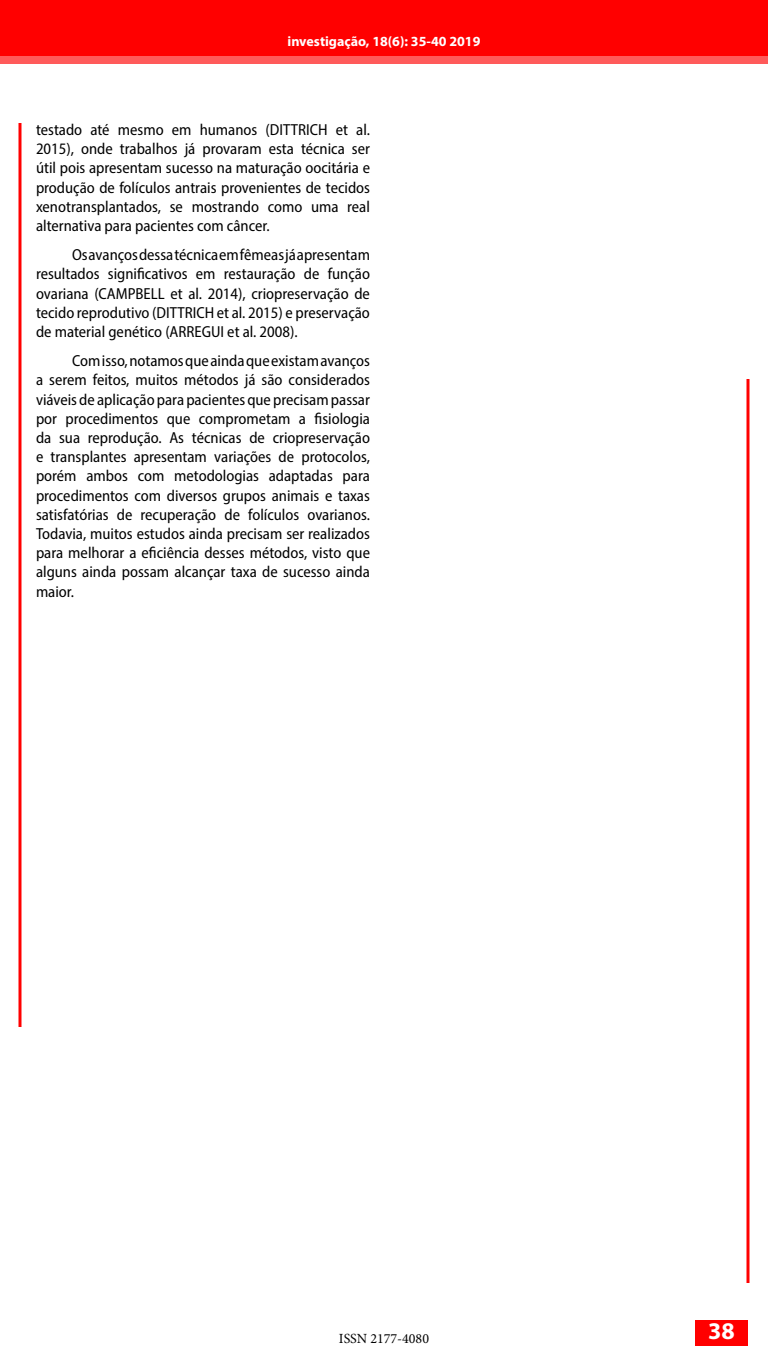
<style>
.page{position:relative;width:768px;height:1366px;background:#fff}
.page>*{position:absolute;margin:0;border:0;box-sizing:border-box;transform-origin:0 0}
.t1{font:700 24px "Myriad Pro";color:#fff}
.t2{font:semi-condensed 16px/19.2px "Myriad Pro";color:#000;text-align:justify}
.t3{font:700 14px "Myriad Pro";color:#fff}
.t4{font:14px "Minion Pro";color:#000}
</style>
<div class="page">
<div style="left:0;top:0;width:768px;height:55px;background:#f00"></div>
<div style="left:0;top:8px;width:768px;height:55px;background:#f00"></div>
<div style="left:695px;top:1320px;width:53px;height:26px;background:#f00"></div>
<svg style="left:18px;top:123px;width:4px;height:904px"></svg>
<svg style="left:746px;top:379px;width:4px;height:904px"></svg>
<p class="t3" style="left:288px;top:32px;width:194px">investigação, 18(6): 35-40 2019</p>
<p class="t2" style="left:36px;top:120px;width:336px">testado até mesmo em humanos (DITTRICH et al.<br>2015), onde trabalhos já provaram esta técnica ser útil pois apresentam sucesso na maturação oocitária e produção de folículos antrais provenientes de tecidos xenotransplantados, se mostrando como uma real alternativa para pacientes com câncer.</p>
<p class="t2" style="left:36px;top:245px;width:336px;text-indent:36px">Os avanços dessa técnica em fêmeas já apresentam resultados significativos em restauração de função ovariana (CAMPBELL et al. 2014), criopreservação de tecido reprodutivo (DITTRICH et al. 2015) e preservação de material genético (ARREGUI et al. 2008).</p>
<p class="t2" style="left:36px;top:351px;width:336px;text-indent:36px">Com isso, notamos que ainda que existam avanços a serem feitos, muitos métodos já são considerados viáveis de aplicação para pacientes que precisam passar por procedimentos que comprometam a fisiologia da sua reprodução. As técnicas de criopreservação e transplantes apresentam variações de protocolos, porém ambos com metodologias adaptadas para procedimentos com diversos grupos animais e taxas satisfatórias de recuperação de folículos ovarianos.<br>Todavia, muitos estudos ainda precisam ser realizados para melhorar a eficiência desses métodos, visto que alguns ainda possam alcançar taxa de sucesso ainda maior.</p>
<p class="t4" style="left:339px;top:1329px;width:92px">ISSN 2177-4080</p>
<h1 class="t1" style="left:708px;top:1315px;width:28px">38</h1>
</div>
